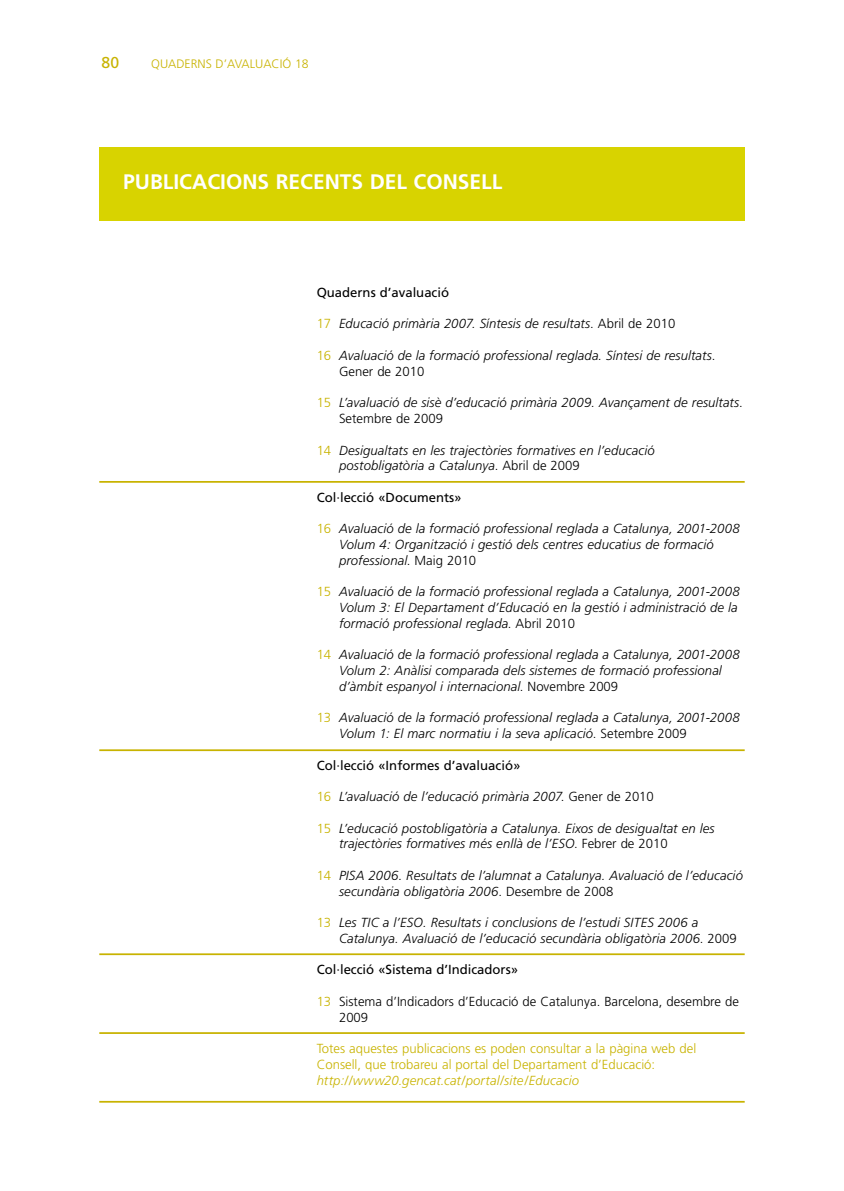
<style>
.page{position:relative;width:844px;height:1191px;background:#fff}
.page>*{position:absolute;margin:0;border:0;box-sizing:border-box;transform-origin:0 0}
.t1{font:700 21px "Frutiger";color:#fff}
.t2{font:15.75px "Frutiger";color:#c8b300}
.t3{font:italic 300 13.12px/15.8px "Frutiger";letter-spacing:.01em;color:#000}
.t4{font:300 13.12px/15.8px "Frutiger";color:#c8b300}
.t5{font:13.12px "Frutiger";color:#000}
.t6{font:300 13.12px/15.8px "Frutiger";color:#000}
.t7{font:italic 300 13.12px "Frutiger";letter-spacing:.01em;color:#c8b300}
.t8{font:300 12.25px "Frutiger";color:#c8b300}
.s1{font-style:normal;color:#c8b300}
.s2{font-style:normal}
.s3{color:#c8b300}
</style>
<div class="page">
<div style="left:99px;top:147px;width:645px;height:73px;background:#d8d300"></div>
<hr style="left:99px;top:481px;width:645px;height:2px;background:#c8b300">
<hr style="left:99px;top:749px;width:645px;height:2px;background:#c8b300">
<hr style="left:99px;top:1032px;width:645px;height:2px;background:#c8b300">
<hr style="left:99px;top:953px;width:645px;height:2px;background:#c8b300">
<hr style="left:99px;top:1101px;width:645px;height:1px;background:#c8b300">
<p class="t2" style="left:102px;top:53px;width:19px">80</p>
<p class="t8" style="left:151px;top:57px;width:41px">Quaderns</p>
<p class="t8" style="left:215px;top:57px;width:56px">d’avaluació</p>
<p class="t8" style="left:295px;top:57px;width:15px">18</p>
<h1 class="t1" style="left:123px;top:169px;width:380px">PUBLICACIONS RECENTS DEL CONSELL</h1>
<p class="t5" style="left:316px;top:285px;width:134px">Quaderns d’avaluació</p>
<p class="t3" style="left:316px;top:316px;width:360px"><span class="s1">17</span> Educació primària 2007. Síntesis de resultats<span class="s2">. Abril de 2010</span></p>
<p class="t3" style="left:339px;top:348px;width:378px;text-indent:-22px"><span class="s1">16</span> Avaluació de la formació professional reglada. Síntesi de resultats<span class="s2">.<br>Gener de 2010</span></p>
<p class="t3" style="left:339px;top:395px;width:405px;text-indent:-22px"><span class="s1">15</span> L’avaluació de sisè d’educació primària 2009. Avançament de resultats<span class="s2">.<br>Setembre de 2009</span></p>
<p class="t3" style="left:339px;top:442px;width:317px;text-indent:-22px"><span class="s1">14</span> Desigualtats en les trajectòries formatives en l’educació postobligatòria a Catalunya<span class="s2">. Abril de 2009</span></p>
<p class="t5" style="left:316px;top:489px;width:146px">Col·lecció «Documents»</p>
<p class="t3" style="left:339px;top:521px;width:402px;text-indent:-22px"><span class="s1">16</span> Avaluació de la formació professional reglada a Catalunya, 2001-2008<br>Volum 4: Organització i gestió dels centres educatius de formació professional<span class="s2">. Maig 2010</span></p>
<p class="t3" style="left:339px;top:584px;width:402px;text-indent:-22px"><span class="s1">15</span> Avaluació de la formació professional reglada a Catalunya, 2001-2008<br>Volum 3: El Departament d’Educació en la gestió i administració de la formació professional reglada<span class="s2">. Abril 2010</span></p>
<p class="t3" style="left:339px;top:647px;width:402px;text-indent:-22px"><span class="s1">14</span> Avaluació de la formació professional reglada a Catalunya, 2001-2008<br>Volum 2: Anàlisi comparada dels sistemes de formació professional d’àmbit espanyol i internacional<span class="s2">. Novembre 2009</span></p>
<p class="t3" style="left:339px;top:710px;width:402px;text-indent:-22px"><span class="s1">13</span> Avaluació de la formació professional reglada a Catalunya, 2001-2008<br>Volum 1: El marc normatiu i la seva aplicació<span class="s2">. Setembre 2009</span></p>
<p class="t5" style="left:316px;top:757px;width:205px">Col·lecció «Informes d’avaluació»</p>
<p class="t3" style="left:316px;top:789px;width:338px"><span class="s1">16</span> L’avaluació de l’educació primària 2007<span class="s2">. Gener de 2010</span></p>
<p class="t3" style="left:339px;top:820px;width:377px;text-indent:-22px"><span class="s1">15</span> L’educació postobligatòria a Catalunya. Eixos de desigualtat en les trajectòries formatives més enllà de l’ESO<span class="s2">. Febrer de 2010</span></p>
<p class="t3" style="left:339px;top:867px;width:405px;text-indent:-22px"><span class="s1">14</span> PISA 2006. Resultats de l’alumnat a Catalunya. Avaluació de l’educació secundària obligatòria 2006<span class="s2">. Desembre de 2008</span></p>
<p class="t3" style="left:339px;top:915px;width:399px;text-indent:-22px"><span class="s1">13</span> Les TIC a l’ESO. Resultats i conclusions de l’estudi SITES 2006 a<br>Catalunya. Avaluació de l’educació secundària obligatòria 2006<span class="s2">. 2009</span></p>
<p class="t5" style="left:316px;top:962px;width:203px">Col·lecció «Sistema d’Indicadors»</p>
<p class="t6" style="left:339px;top:993px;width:401px;text-indent:-22px"><span class="s3">13</span> Sistema d’Indicadors d’Educació de Catalunya. Barcelona, desembre de<br>2009</p>
<p class="t4" style="left:316px;top:1041px;width:381px">Totes aquestes publicacions es poden consultar a la pàgina web del<br>Consell, que trobareu al portal del Departament d’Educació:</p>
<p class="t7" style="left:316px;top:1072px;width:264px">http://www20.gencat.cat/portal/site/Educacio</p>
</div>
